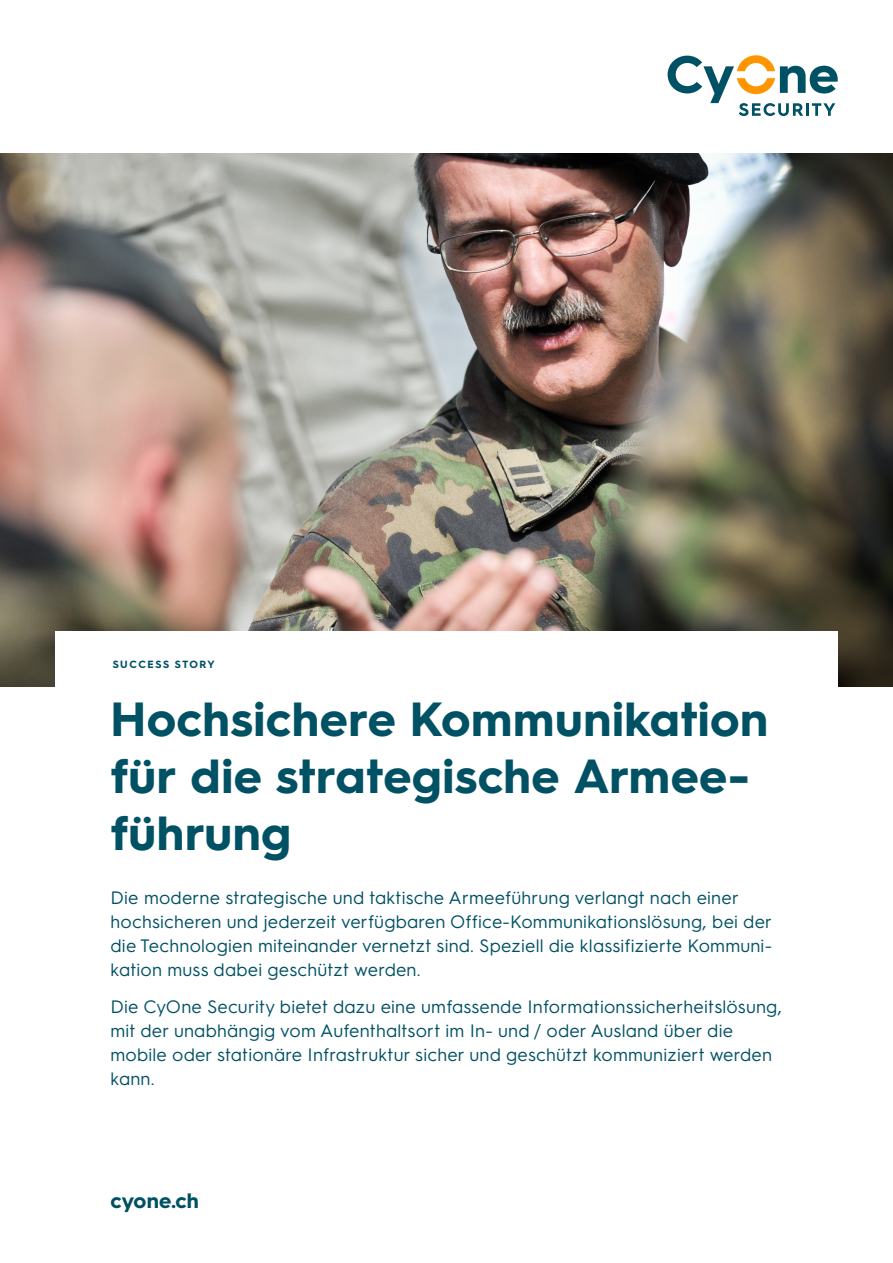
<style>
.page{position:relative;width:893px;height:1263px;background:#fff}
.page>*{position:absolute;margin:0;border:0;box-sizing:border-box;transform-origin:0 0}
.CyOne_Headline_Normal_32_38pt{font:700 48px/57px "Hurme Geometric Sans 3";letter-spacing:.01em;color:#005164}
.URL{font:700 21px "Hurme Geometric Sans 3";letter-spacing:.01em;color:#005164}
.CyOne_Lead_12_16pt{font:18px/24px "Hurme Geometric Sans 3";letter-spacing:.01em;color:#005164}
.CyOne_Spitzmarke_7_9pt{font:700 10.5px "Hurme Geometric Sans 3";letter-spacing:.15em;color:#005164}
</style>
<div class="page">
<svg style="left:668px;top:55px;width:170px;height:61px"></svg>
<img style="left:0;top:153px;width:893px;height:534px">
<div style="left:55px;top:631px;width:783px;height:553px;background:#fff"></div>
<p class="CyOne_Spitzmarke_7_9pt" style="left:113px;top:657px;width:104px">SUCCESS STORY</p>
<p class="CyOne_Headline_Normal_32_38pt" style="left:111px;top:688px;width:659px">Hochsichere Kommunikation für die strategische Armee&shy;führung</p>
<p class="CyOne_Lead_12_16pt" style="left:111px;top:884px;width:663px">Die moderne strategische und taktische Armeeführung verlangt nach einer hochsicheren und jederzeit verfügbaren Office-Kommunikationslösung, bei der die Technologien miteinander vernetzt sind. Speziell die klassifizierte Kommuni&shy;kation muss dabei geschützt werden.</p>
<p class="CyOne_Lead_12_16pt" style="left:111px;top:993px;width:673px">Die CyOne Security bietet dazu eine umfassende Informationssicherheitslösung, mit der unabhängig vom Aufenthaltsort im In- und / oder Ausland über die mobile oder stationäre Infrastruktur sicher und geschützt kommuniziert werden kann.</p>
<p class="URL" style="left:111px;top:1185px;width:90px">cyone.ch</p>
</div>
